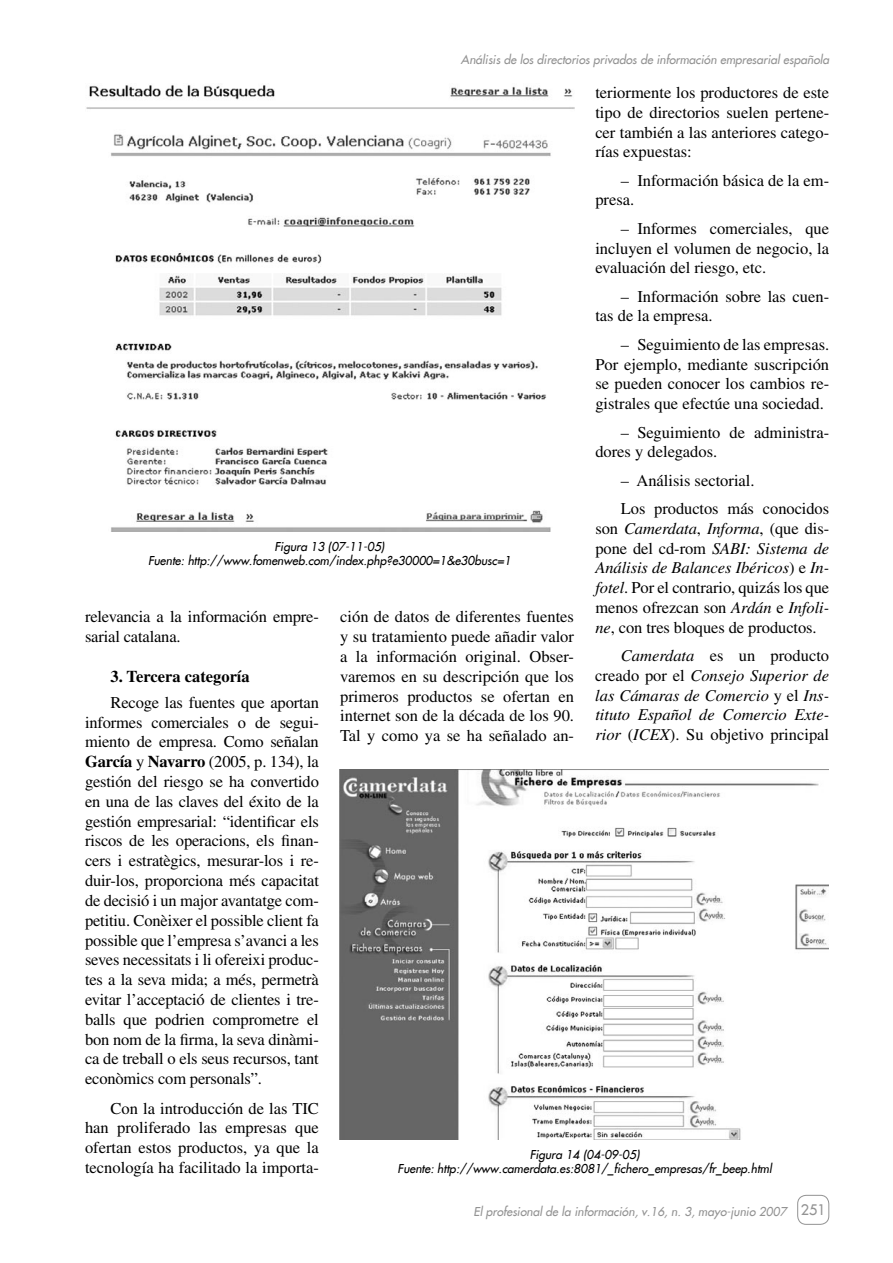
<style>
.page{position:relative;width:893px;height:1263px;background:#fff}
.page>*{position:absolute;margin:0;border:0;box-sizing:border-box;transform-origin:0 0}
.t1{font:16.5px/19.8px "Times";color:#000;text-align:justify}
.t2{font:italic 16.5px/19.8px "Times";color:#000;text-align:justify}
.t3{font:700 16.5px "Times";color:#000}
.t4{font:14.25px "Futura";color:#939393}
.t5{font:italic 12px/14.4px "Futura";color:#000;text-align:center}
.t6{font:italic 12px "Futura";color:#939393}
.s1{font-style:italic}
.s2{font-style:normal}
.s3{font-weight:700}
</style>
<div class="page">
<svg style="left:797px;top:1194px;width:33px;height:30px"></svg>
<img style="left:86px;top:85px;width:488px;height:446px">
<img style="left:340px;top:769px;width:489px;height:371px">
<p class="t6" style="left:461px;top:52px;width:370px">Análisis de los directorios privados de información empresarial española</p>
<p class="t1" style="left:595px;top:82px;width:235px">teriormente los productores de este tipo de directorios suelen pertene&shy;cer también a las anteriores catego&shy;rías expuestas:</p>
<p class="t1" style="left:595px;top:170px;width:235px;text-indent:26px">– Información básica de la em&shy;presa.</p>
<p class="t1" style="left:595px;top:218px;width:235px;text-indent:26px">– Informes comerciales, que incluyen el volumen de negocio, la evaluación del riesgo, etc.</p>
<p class="t1" style="left:595px;top:286px;width:235px;text-indent:26px">– Información sobre las cuen&shy;tas de la empresa.</p>
<p class="t1" style="left:595px;top:334px;width:235px;text-indent:26px">– Seguimiento de las empresas.<br>Por ejemplo, mediante suscripción se pueden conocer los cambios re&shy;gistrales que efectúe una sociedad.</p>
<p class="t1" style="left:595px;top:422px;width:235px;text-indent:26px">– Seguimiento de administra&shy;dores y delegados.</p>
<p class="t1" style="left:621px;top:466px;width:210px;line-height:28.3px">– Análisis sectorial.<br>Los productos más conocidos</p>
<p class="t1" style="left:595px;top:518px;width:235px">son <span class="s1">Camerdata</span>, <span class="s1">Informa</span>, (que dis&shy;pone del cd-rom <span class="s1">SABI: Sistema de Análisis de Balances Ibéricos</span>) e <span class="s1">In&shy;fotel</span>. Por el contrario, quizás los que menos ofrezcan son <span class="s1">Ardán</span> e <span class="s1">Infoli&shy;ne</span>, con tres bloques de productos.</p>
<p class="t2" style="left:595px;top:646px;width:235px;text-indent:26px">Camerdata <span class="s2">es un producto creado por el</span> Consejo Superior de las Cámaras de Comercio <span class="s2">y el</span> Ins&shy;tituto Español de Comercio Exte&shy;rior <span class="s2">(</span>ICEX<span class="s2">). Su objetivo principal</span></p>
<p class="t5" style="left:148px;top:539px;width:364px">Figura 13 (07-11-05)<br>Fuente: http://www.fomenweb.com/index.php?e30000=1&amp;e30busc=1</p>
<p class="t1" style="left:340px;top:607px;width:235px">ción de datos de diferentes fuentes y su tratamiento puede añadir valor a la información original. Obser&shy;varemos en su descripción que los primeros productos se ofertan en internet son de la década de los 90.<br>Tal y como ya se ha señalado an-</p>
<p class="t1" style="left:85px;top:607px;width:235px">relevancia a la información empre&shy;sarial catalana.</p>
<p class="t3" style="left:111px;top:666px;width:141px">3. Tercera categoría</p>
<p class="t1" style="left:85px;top:692px;width:235px;text-indent:26px">Recoge las fuentes que aportan informes comerciales o de segui&shy;miento de empresa. Como señalan <span class="s3">García</span> y <span class="s3">Navarro</span> (2005, p. 134), la gestión del riesgo se ha convertido en una de las claves del éxito de la gestión empresarial: “identificar els riscos de les operacions, els finan&shy;cers i estratègics, mesurar-los i re&shy;duir-los, proporciona més capacitat de decisió i un major avantatge com&shy;petitiu. Conèixer el possible client fa possible que l’empresa s’avanci a les seves necessitats i li ofereixi produc&shy;tes a la seva mida; a més, permetrà evitar l’acceptació de clientes i tre&shy;balls que podrien comprometre el bon nom de la firma, la seva dinàmi&shy;ca de treball o els seus recursos, tant econòmics com personals”.</p>
<p class="t1" style="left:85px;top:1098px;width:235px;text-indent:26px">Con la introducción de las TIC han proliferado las empresas que ofertan estos productos, ya que la tecnología ha facilitado la importa-</p>
<p class="t5" style="left:398px;top:1147px;width:376px">Figura 14 (04-09-05)<br>Fuente: http://www.camerdata.es:8081/_fichero_empresas/fr_beep.html</p>
<p class="t6" style="left:473px;top:1204px;width:315px">El profesional de la información, v.16, n. 3, mayo-junio 2007</p>
<p class="t4" style="left:801px;top:1201px;width:26px">251</p>
</div>
